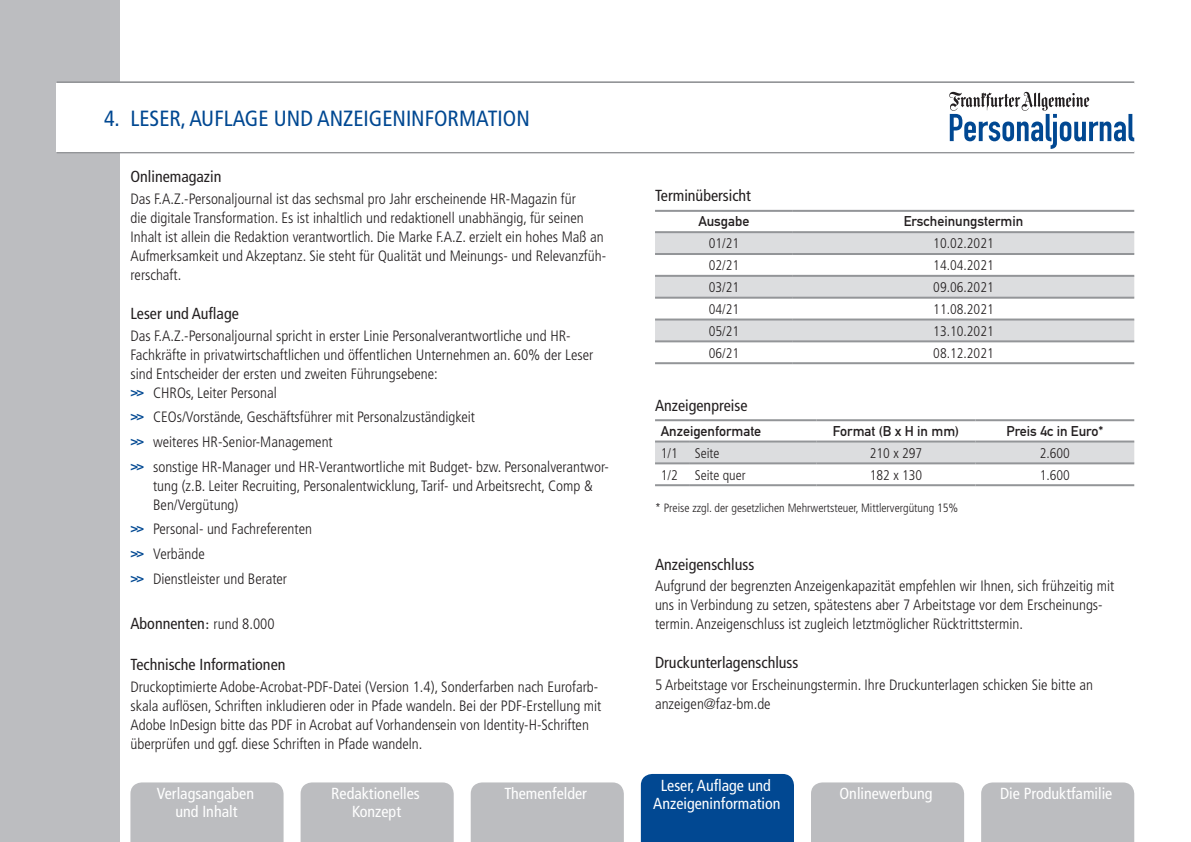
<style>
.page{position:relative;width:1191px;height:842px;background:#fff}
.page>*{position:absolute;margin:0;border:0;box-sizing:border-box;transform-origin:0 0}
.t1{font:condensed 22px "Frutiger LT Std";color:#014892}
.t2{font:condensed 16px "Frutiger LT Std";color:#231f20}
.t3{font:condensed 16px/18px "Frutiger LT Std";color:#fff;text-align:center}
.t4{font:300 condensed 15px/19px "Frutiger LT Std";color:#231f20}
.t5{font:300 condensed 14px "Frutiger LT Std";color:#231f20}
.t6{font:14px "DIN Mittelschrift Std";color:#231f20}
.t7{font:300 condensed 12px "Frutiger LT Std";color:#231f20}
.s1{font-family:"Source Sans Pro";font-weight:600;font-stretch:normal;color:#014892}
.s2{font-family:"DIN Regular Alternate";font-stretch:normal}
.s3{font-weight:300;font-size:15px}
</style>
<div class="page">
<div style="left:0;top:0;width:119px;height:842px;background:#bcbdc0"></div>
<hr style="left:57px;top:81px;width:1077px;height:2px;background:#939598">
<hr style="left:57px;top:151px;width:1077px;height:2px;background:#939598">
<div style="left:57px;top:83px;width:1077px;height:68px;background:#fff"></div>
<svg style="left:949px;top:92px;width:185px;height:57px"></svg>
<div style="left:130px;top:782px;width:153px;height:60px;background:#bcbdc0"></div>
<div style="left:300px;top:782px;width:154px;height:60px;background:#bcbdc0"></div>
<div style="left:471px;top:782px;width:153px;height:60px;background:#bcbdc0"></div>
<div style="left:811px;top:782px;width:153px;height:60px;background:#bcbdc0"></div>
<div style="left:981px;top:782px;width:153px;height:60px;background:#bcbdc0"></div>
<div style="left:641px;top:774px;width:153px;height:68px;background:#014892"></div>
<div style="left:655px;top:233px;width:479px;height:20px;background:#dcdddf"></div>
<svg style="left:655px;top:274px;width:479px;height:69px;fill:#dcdddf"></svg>
<hr style="left:655px;top:253px;width:138px;height:2px;background:#939598">
<hr style="left:793px;top:253px;width:341px;height:2px;background:#939598">
<hr style="left:655px;top:362px;width:138px;height:2px;background:#939598">
<hr style="left:793px;top:362px;width:341px;height:2px;background:#939598">
<hr style="left:655px;top:210px;width:138px;height:2px;background:#939598">
<hr style="left:793px;top:210px;width:341px;height:2px;background:#939598">
<hr style="left:655px;top:231px;width:138px;height:2px;background:#939598">
<hr style="left:793px;top:231px;width:341px;height:2px;background:#939598">
<hr style="left:655px;top:275px;width:138px;height:2px;background:#939598">
<hr style="left:793px;top:275px;width:341px;height:2px;background:#939598">
<hr style="left:655px;top:297px;width:138px;height:2px;background:#939598">
<hr style="left:793px;top:297px;width:341px;height:2px;background:#939598">
<hr style="left:655px;top:318px;width:138px;height:2px;background:#939598">
<hr style="left:793px;top:318px;width:341px;height:2px;background:#939598">
<hr style="left:655px;top:340px;width:138px;height:2px;background:#939598">
<hr style="left:793px;top:340px;width:341px;height:2px;background:#939598">
<svg style="left:655px;top:421px;width:479px;height:44px"></svg>
<hr style="left:655px;top:419px;width:34px;height:2px;background:#939598">
<hr style="left:689px;top:419px;width:127px;height:2px;background:#939598">
<hr style="left:816px;top:419px;width:159px;height:2px;background:#939598">
<hr style="left:975px;top:419px;width:159px;height:2px;background:#939598">
<hr style="left:655px;top:440px;width:34px;height:2px;background:#939598">
<hr style="left:689px;top:440px;width:127px;height:2px;background:#939598">
<hr style="left:816px;top:440px;width:159px;height:2px;background:#939598">
<hr style="left:975px;top:440px;width:159px;height:2px;background:#939598">
<hr style="left:655px;top:462px;width:34px;height:2px;background:#939598">
<hr style="left:689px;top:462px;width:127px;height:2px;background:#939598">
<hr style="left:816px;top:462px;width:159px;height:2px;background:#939598">
<hr style="left:975px;top:462px;width:159px;height:2px;background:#939598">
<hr style="left:655px;top:484px;width:34px;height:2px;background:#939598">
<hr style="left:689px;top:484px;width:127px;height:2px;background:#939598">
<hr style="left:816px;top:484px;width:159px;height:2px;background:#939598">
<hr style="left:975px;top:484px;width:159px;height:2px;background:#939598">
<h1 class="t1" style="left:104px;top:105px;width:427px">4. LESER, AUFLAGE UND ANZEIGENINFORMATION</h1>
<p class="t2" style="left:130px;top:167px;width:92px">Onlinemagazin</p>
<p class="t4" style="left:130px;top:189px;width:477px">Das F.A.Z.-Personaljournal ist das sechsmal pro Jahr erscheinende HR-Magazin für<br>die digitale Transformation. Es ist inhaltlich und redaktionell unabhängig, für seinen Inhalt ist allein die Redaktion verantwortlich. Die Marke F.A.Z. erzielt ein hohes Maß an Aufmerksamkeit und Akzeptanz. Sie steht für Qualität und Meinungs- und Relevanzfüh&shy;rerschaft.</p>
<p class="t2" style="left:130px;top:304px;width:110px">Leser und Auflage</p>
<p class="t4" style="left:130px;top:326px;width:464px">Das F.A.Z.-Personaljournal spricht in erster Linie Personalverantwortliche und HR-Fachkräfte in privatwirtschaftlichen und öffentlichen Unternehmen an. 60% der Leser sind Entscheider der ersten und zweiten Führungsebene:<br><span class="s1">&gt;&gt;&gt;</span> CHROs, Leiter Personal</p>
<p class="t4" style="left:130px;top:405px;width:480px;line-height:24.6px"><span class="s1">&gt;&gt;&gt;</span> CEOs/Vorstände, Geschäftsführer mit Personalzuständigkeit<br><span class="s1">&gt;&gt;&gt;</span> weiteres HR-Senior-Management<br><span class="s1">&gt;&gt;&gt;</span> sonstige HR-Manager und HR-Verantwortliche mit Budget- bzw. Personalverantwor-</p>
<p class="t4" style="left:153px;top:476px;width:441px">tung (z.B. Leiter Recruiting, Personalentwicklung, Tarif- und Arbeitsrecht, Comp &amp;<br>Ben/Vergütung)</p>
<p class="t4" style="left:130px;top:517px;width:183px;line-height:24.6px"><span class="s1">&gt;&gt;&gt;</span> Personal- und Fachreferenten <span class="s1">&gt;&gt;&gt;</span> Verbände<br><span class="s1">&gt;&gt;&gt;</span> Dienstleister und Berater</p>
<p class="t2" style="left:130px;top:614px;width:146px">Abonnenten<span class="s2">:</span> <span class="s3">rund 8.000</span></p>
<p class="t2" style="left:130px;top:655px;width:156px">Technische Informationen</p>
<p class="t4" style="left:130px;top:678px;width:472px">Druckoptimierte Adobe-Acrobat-PDF-Datei (Version 1.4), Sonderfarben nach Eurofarb&shy;skala auflösen, Schriften inkludieren oder in Pfade wandeln. Bei der PDF-Erstellung mit Adobe InDesign bitte das PDF in Acrobat auf Vorhandensein von Identity-H-Schriften überprüfen und ggf. diese Schriften in Pfade wandeln.</p>
<p class="t2" style="left:655px;top:186px;width:97px">Terminübersicht</p>
<p class="t6" style="left:698px;top:213px;width:53px">Ausgabe</p>
<p class="t6" style="left:903px;top:213px;width:121px">Erscheinungstermin</p>
<p class="t5" style="left:708px;top:236px;width:32px">01/21</p>
<p class="t5" style="left:933px;top:236px;width:62px">10.02.2021</p>
<p class="t5" style="left:708px;top:257px;width:32px">02/21</p>
<p class="t5" style="left:933px;top:257px;width:62px">14.04.2021</p>
<p class="t5" style="left:708px;top:279px;width:32px">03/21</p>
<p class="t5" style="left:933px;top:279px;width:62px">09.06.2021</p>
<p class="t5" style="left:708px;top:301px;width:32px">04/21</p>
<p class="t5" style="left:933px;top:301px;width:62px">11.08.2021</p>
<p class="t5" style="left:708px;top:323px;width:32px">05/21</p>
<p class="t5" style="left:933px;top:323px;width:62px">13.10.2021</p>
<p class="t5" style="left:708px;top:345px;width:32px">06/21</p>
<p class="t5" style="left:933px;top:345px;width:62px">08.12.2021</p>
<p class="t2" style="left:655px;top:396px;width:94px">Anzeigenpreise</p>
<p class="t6" style="left:660px;top:423px;width:102px">Anzeigenformate</p>
<p class="t6" style="left:833px;top:423px;width:128px">Format (B x H in mm)</p>
<p class="t6" style="left:1006px;top:423px;width:98px">Preis 4c in Euro*</p>
<p class="t5" style="left:660px;top:445px;width:60px">1/1 Seite</p>
<p class="t5" style="left:870px;top:445px;width:54px">210 x 297</p>
<p class="t5" style="left:1039px;top:445px;width:32px">2.600</p>
<p class="t5" style="left:660px;top:467px;width:86px">1/2 Seite quer</p>
<p class="t5" style="left:870px;top:467px;width:54px">182 x 130</p>
<p class="t5" style="left:1039px;top:467px;width:32px">1.600</p>
<p class="t7" style="left:655px;top:501px;width:305px">* Preise zzgl. der gesetzlichen Mehrwertsteuer, Mittlervergütung 15%</p>
<p class="t2" style="left:655px;top:555px;width:101px">Anzeigenschluss</p>
<p class="t4" style="left:655px;top:577px;width:461px">Aufgrund der begrenzten Anzeigenkapazität empfehlen wir Ihnen, sich frühzeitig mit uns in Verbindung zu setzen, spätestens aber 7 Arbeitstage vor dem Erscheinungs&shy;termin. Anzeigenschluss ist zugleich letztmöglicher Rücktrittstermin.</p>
<p class="t2" style="left:655px;top:653px;width:145px">Druckunterlagenschluss</p>
<p class="t4" style="left:655px;top:676px;width:440px">5 Arbeitstage vor Erscheinungstermin. Ihre Druckunterlagen schicken Sie bitte an anzeigen@faz-bm.de</p>
<p class="t3" style="left:653px;top:776px;width:129px">Leser, Auflage und<br>Anzeigeninformation</p>
<p class="t3" style="left:157px;top:785px;width:99px">Verlagsangaben und Inhalt</p>
<p class="t3" style="left:331px;top:785px;width:90px">Redaktionelles<br>Konzept</p>
<p class="t3" style="left:504px;top:785px;width:84px">Themenfelder</p>
<p class="t3" style="left:839px;top:785px;width:95px">Onlinewerbung</p>
<p class="t3" style="left:1000px;top:785px;width:114px">Die Produktfamilie</p>
</div>
